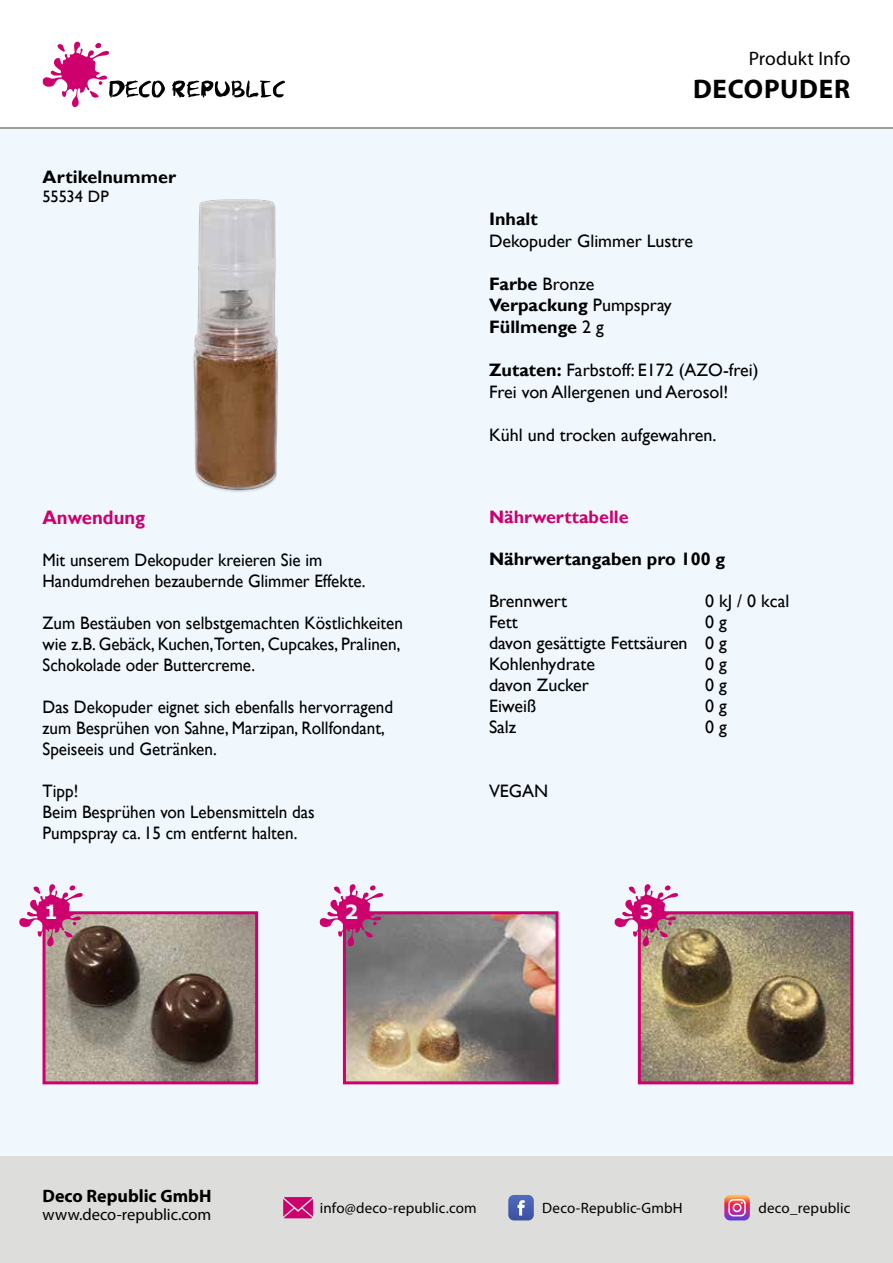
<style>
.page{position:relative;width:893px;height:1263px;background:#fff}
.page>*{position:absolute;margin:0;border:0;box-sizing:border-box;transform-origin:0 0}
.t1{font:700 27px "Myriad Pro";letter-spacing:.03em;color:#000}
.t2{font:19.5px "Myriad Pro";color:#000}
.t3{font:700 19.5px "Gill Sans";color:#cd006f;scale:.95 1}
.t4{font:700 19.5px "Verdana";color:#f0f8fe}
.t5{font:18px/21px "Gill Sans";color:#000;scale:.95 1}
.t6{font:18px/21px "Gill Sans";color:#000}
.t7{font:700 18px/21.6px "Gill Sans";color:#000}
.t8{font:700 18px "Myriad Pro";color:#000}
.t9{font:700 18px "Gill Sans";color:#cd006f}
.t10{font:16.5px "Myriad Pro";color:#000}
.t11{font:16.5px "Gill Sans";letter-spacing:-.01em;color:#000}
.t12{font:15px "Myriad Pro";letter-spacing:.01em;color:#000}
.s1{font-weight:400}
.s2{font-weight:700}
</style>
<div class="page">
<div style="left:0;top:128px;width:893px;height:1135px;background:#f0f8fe"></div>
<div style="left:0;top:1157px;width:893px;height:106px;background:#dddddc"></div>
<hr style="left:0;top:128px;width:893px;height:1px;background:#9d9d9c">
<svg style="left:43px;top:41px;width:242px;height:66px"></svg>
<svg style="left:508px;top:1195px;width:26px;height:25px"></svg>
<svg style="left:724px;top:1195px;width:26px;height:25px"></svg>
<svg style="left:283px;top:1197px;width:30px;height:21px"></svg>
<img style="left:193px;top:199px;width:85px;height:293px">
<img style="left:47px;top:915px;width:207px;height:165px">
<div style="left:43px;top:911px;width:215px;height:173px;border:3px solid #cd006f"></div>
<img style="left:347px;top:915px;width:208px;height:165px">
<div style="left:343px;top:911px;width:216px;height:173px;border:3px solid #cd006f"></div>
<img style="left:642px;top:915px;width:207px;height:165px">
<div style="left:638px;top:911px;width:215px;height:173px;border:3px solid #cd006f"></div>
<svg style="left:19px;top:884px;width:64px;height:63px"></svg>
<svg style="left:320px;top:884px;width:63px;height:63px"></svg>
<svg style="left:614px;top:884px;width:64px;height:63px"></svg>
<p class="t7" style="left:43px;top:166px;width:135px">Artikelnummer</p>
<p class="t11" style="left:43px;top:187px;width:68px">55534 DP</p>
<p class="t3" style="left:43px;top:505px;width:110px">Anwendung</p>
<p class="t5" style="left:43px;top:549px;width:342px">Mit unserem Dekopuder kreieren Sie im<br>Handumdrehen bezaubernde Glimmer Effekte.</p>
<p class="t5" style="left:43px;top:612px;width:381px">Zum Bestäuben von selbstgemachten Köstlichkeiten wie z.B. Gebäck, Kuchen,Torten, Cupcakes, Pralinen,<br>Schokolade oder Buttercreme.</p>
<p class="t5" style="left:43px;top:696px;width:371px">Das Dekopuder eignet sich ebenfalls hervorragend zum Besprühen von Sahne, Marzipan, Rollfondant,<br>Speiseeis und Getränken.</p>
<p class="t5" style="left:43px;top:780px;width:288px">Tipp!<br>Beim Besprühen von Lebensmitteln das<br>Pumpspray ca. 15 cm entfernt halten.</p>
<p class="t2" style="left:749px;top:48px;width:103px">Produkt Info</p>
<h1 class="t1" style="left:693px;top:71px;width:159px">DECOPUDER</h1>
<p class="t7" style="left:489px;top:209px;width:50px">Inhalt</p>
<p class="t6" style="left:489px;top:230px;width:205px">Dekopuder Glimmer Lustre</p>
<p class="t7" style="left:489px;top:273px;width:184px">Farbe <span class="s1">Bronze<br></span>Verpackung <span class="s1">Pumpspray<br></span>Füllmenge <span class="s1">2 g</span></p>
<p class="t6" style="left:489px;top:360px;width:271px;line-height:21.6px"><span class="s2">Zutaten:</span> Farbstoff: E172 (AZO-frei)<br>Frei von Allergenen und Aerosol!</p>
<p class="t6" style="left:489px;top:425px;width:229px">Kühl und trocken aufgewahren.</p>
<p class="t9" style="left:489px;top:506px;width:141px">Nährwerttabelle</p>
<p class="t7" style="left:489px;top:548px;width:238px">Nährwertangaben pro 100 g</p>
<p class="t6" style="left:489px;top:590px;width:80px">Brennwert</p>
<p class="t6" style="left:705px;top:590px;width:86px">0 kJ / 0 kcal</p>
<p class="t6" style="left:489px;top:611px;width:30px">Fett</p>
<p class="t6" style="left:489px;top:611px;width:239px;text-align:justify;text-indent:216px">0 g davon gesättigte Fettsäuren 0 g Kohlenhydrate</p>
<p class="t6" style="left:705px;top:653px;width:23px">0 g</p>
<p class="t6" style="left:489px;top:674px;width:102px">davon Zucker</p>
<p class="t6" style="left:705px;top:674px;width:23px">0 g</p>
<p class="t6" style="left:489px;top:695px;width:49px">Eiweiß</p>
<p class="t6" style="left:705px;top:695px;width:23px">0 g</p>
<p class="t6" style="left:489px;top:716px;width:29px">Salz</p>
<p class="t6" style="left:705px;top:716px;width:23px">0 g</p>
<p class="t6" style="left:489px;top:781px;width:61px">VEGAN</p>
<p class="t4" style="left:44px;top:898px;width:15px">1</p>
<p class="t4" style="left:344px;top:898px;width:15px">2</p>
<p class="t4" style="left:639px;top:898px;width:15px">3</p>
<p class="t8" style="left:43px;top:1184px;width:170px">Deco Republic GmbH</p>
<p class="t10" style="left:43px;top:1205px;width:170px">www.deco-republic.com</p>
<p class="t12" style="left:542px;top:1200px;width:142px">Deco-Republic-GmbH</p>
<p class="t12" style="left:758px;top:1200px;width:94px">deco_republic</p>
<p class="t12" style="left:320px;top:1200px;width:158px">info@deco-republic.com</p>
</div>
